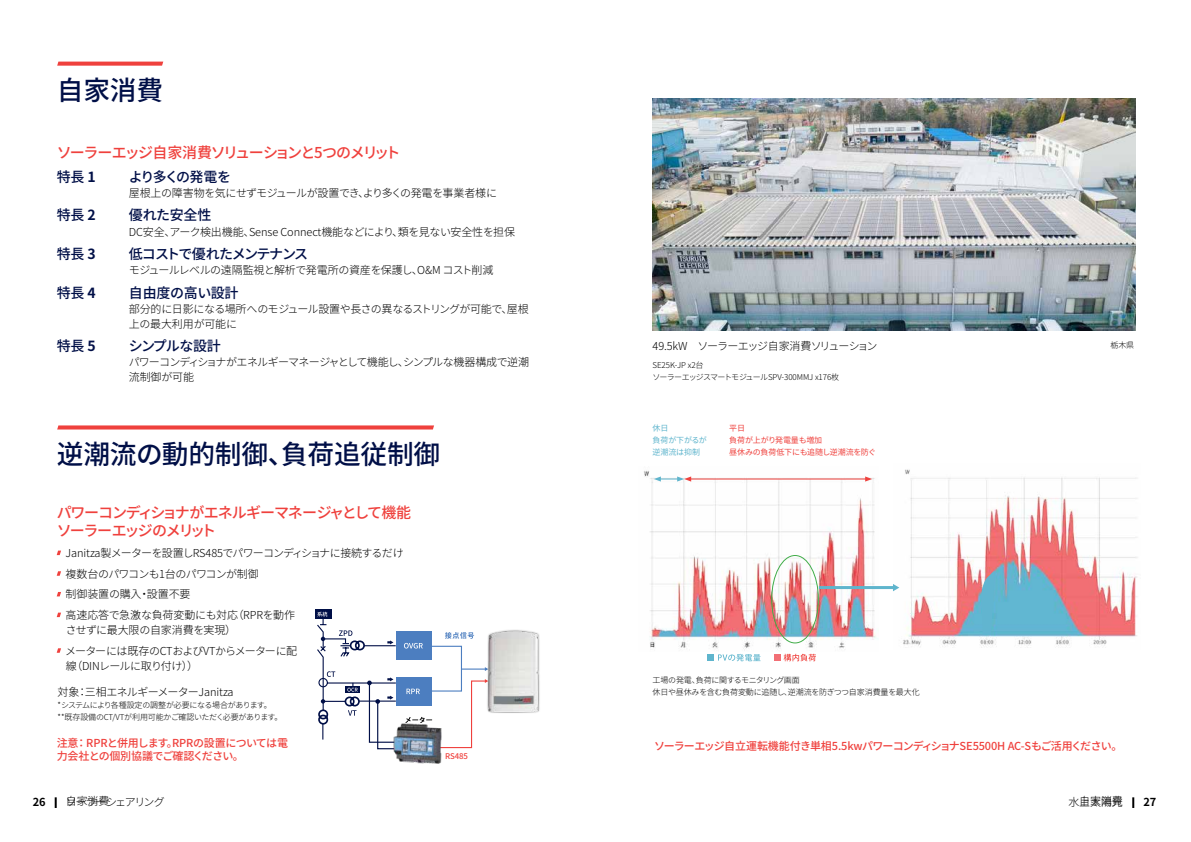
<style>
.page{position:relative;width:1191px;height:842px;background:#fff}
.page>*{position:absolute;margin:0;border:0;box-sizing:border-box;transform-origin:0 0}
.t1{font:500 26.8px "Noto Sans JP";letter-spacing:-.01em;color:#000f47}
.t2{font:500 15px/18px "Noto Sans JP";letter-spacing:-.09em;color:#ef413d}
.t3{font:500 14px "Noto Sans JP";letter-spacing:-.03em;color:#000f47}
.t4{font:500 14px "Noto Sans JP";letter-spacing:-.085em;color:#000f47}
.t5{font:500 14px "Noto Sans JP";letter-spacing:-.115em;color:#000f47}
.t6{font:500 14px "Noto Sans JP";letter-spacing:-.055em;color:#000f47}
.t7{font:300 11px/20.7px "Noto Sans JP";letter-spacing:-.035em;color:#000}
.t8{font:500 11px/13.2px "Noto Sans JP";letter-spacing:-.035em;color:#ef413d}
.t9{font:300 11px/15px "Noto Sans JP";letter-spacing:-.06em;color:#000}
.t10{font:300 11px "Noto Sans JP";letter-spacing:-.01em;color:#000}
.t11{font:300 11px "Noto Sans JP";letter-spacing:-.075em;color:#000}
.t12{font:300 11px "Noto Sans JP";letter-spacing:-.115em;color:#000}
.t13{font:700 11px "Noto Sans JP";color:#000}
.t14{font:300 8px/12px "Noto Sans JP";letter-spacing:-.025em;color:#000}
.t15{font:8px/12px "Noto Sans JP";letter-spacing:-.015em;color:#ef413d}
.t16{font:8px/12px "Noto Sans JP";letter-spacing:-.01em;color:#5fb5cd}
.t17{font:500 7.8px "Noto Sans JP";letter-spacing:-.01em;color:#ef413d}
.s1{font-weight:700}
</style>
<div class="page">
<svg style="left:1132px;top:797px;width:2px;height:11px"></svg>
<svg style="left:55px;top:797px;width:2px;height:11px"></svg>
<img style="left:893px;top:469px;width:245px;height:179px">
<svg style="left:980px;top:570px;width:15px;height:65px"></svg>
<img style="left:644px;top:471px;width:235px;height:180px">
<svg style="left:57px;top:62px;width:106px;height:4px"></svg>
<svg style="left:57px;top:425px;width:377px;height:4px"></svg>
<svg style="left:57px;top:551px;width:4px;height:4px"></svg>
<svg style="left:57px;top:571px;width:4px;height:5px"></svg>
<svg style="left:57px;top:592px;width:4px;height:4px"></svg>
<svg style="left:57px;top:613px;width:4px;height:4px"></svg>
<svg style="left:57px;top:648px;width:4px;height:5px"></svg>
<div style="left:315px;top:609px;width:16px;height:10px;background:#000f47"></div>
<div style="left:396px;top:677px;width:36px;height:29px;background:#4c7ec0"></div>
<div style="left:396px;top:632px;width:36px;height:28px;background:#4c7ec0"></div>
<svg style="left:317px;top:612px;width:80px;height:138px"></svg>
<svg style="left:404px;top:632px;width:80px;height:117px"></svg>
<img style="left:484px;top:630px;width:56px;height:83px">
<img style="left:390px;top:720px;width:54px;height:44px">
<img style="left:652px;top:98px;width:483px;height:232px">
<hr style="left:689px;top:478px;width:177px;height:1px;background:#ef413d">
<svg style="left:654px;top:476px;width:37px;height:6px"></svg>
<svg style="left:865px;top:476px;width:7px;height:6px"></svg>
<hr style="left:819px;top:586px;width:75px;height:3px;background:#5fb5cd">
<svg style="left:893px;top:584px;width:6px;height:7px"></svg>
<div style="left:771px;top:555px;width:48px;height:88px;border:1px solid #41ad49;border-radius:50%"></div>
<svg style="left:707px;top:654px;width:53px;height:7px"></svg>
<svg style="left:774px;top:654px;width:42px;height:7px"></svg>
<h1 class="t1" style="left:57px;top:75px;width:108px">自家消費</h1>
<h2 class="t2" style="left:57px;top:144px;width:345px">ソーラーエッジ自家消費ソリューションと5つのメリット</h2>
<p class="t3" style="left:57px;top:169px;width:40px">特長 <span class="s1">1</span></p>
<p class="t5" style="left:129px;top:169px;width:104px">より多くの発電を</p>
<p class="t7" style="left:129px;top:183px;width:370px">屋根上の障害物を気にせずモジュールが設置でき、より多くの発電を事業者様に</p>
<p class="t3" style="left:57px;top:207px;width:40px">特長 <span class="s1">2</span></p>
<p class="t3" style="left:129px;top:207px;width:84px">優れた安全性</p>
<p class="t10" style="left:129px;top:225px;width:388px">DC安全、アーク検出機能、Sense Connect機能などにより、類を見ない安全性を担保</p>
<p class="t3" style="left:57px;top:246px;width:40px">特長 <span class="s1">3</span></p>
<p class="t4" style="left:129px;top:246px;width:181px">低コストで優れたメンテナンス</p>
<p class="t7" style="left:129px;top:260px;width:366px">モジュールレベルの遠隔監視と解析で発電所の資産を保護し、O&amp;M コスト削減</p>
<p class="t3" style="left:57px;top:284px;width:40px">特長 <span class="s1">4</span></p>
<p class="t3" style="left:129px;top:284px;width:111px">自由度の高い設計</p>
<p class="t7" style="left:129px;top:301px;width:401px;line-height:15px">部分的に日影になる場所へのモジュール設置や長さの異なるストリングが可能で、屋根上の最大利用が可能に</p>
<p class="t3" style="left:57px;top:338px;width:40px">特長 <span class="s1">5</span></p>
<p class="t6" style="left:129px;top:338px;width:94px">シンプルな設計</p>
<p class="t9" style="left:129px;top:355px;width:402px">パワーコンディショナがエネルギーマネージャとして機能し、シンプルな機器構成で逆潮流制御が可能</p>
<h1 class="t1" style="left:57px;top:439px;width:385px">逆潮流の動的制御、負荷追従制御</h1>
<h2 class="t2" style="left:57px;top:504px;width:356px">パワーコンディショナがエネルギーマネージャとして機能ソーラーエッジのメリット</h2>
<p class="t7" style="left:66px;top:543px;width:340px">Janitza製メーターを設置しRS485でパワーコンディショナに接続するだけ複数台のパワコンも1台のパワコンが制御<br>制御装置の購入・設置不要<br>高速応答で急激な負荷変動にも対応（RPRを動作</p>
<p class="t7" style="left:65px;top:620px;width:234px">させずに最大限の自家消費を実現）<br>メーターには既存のCTおよびVTからメーターに配</p>
<p class="t7" style="left:66px;top:656px;width:134px">線（DINレールに取り付け））</p>
<p class="t7" style="left:58px;top:682px;width:177px">対象：三相エネルギーメーターJanitza</p>
<p class="t14" style="left:58px;top:699px;width:226px">*システムにより各種設定の調整が必要になる場合があります。<br>**既存設備のCT/VTが利用可能かご確認いただく必要があります。</p>
<p class="t11" style="left:652px;top:340px;width:226px">49.5kW　ソーラーエッジ自家消費ソリューション</p>
<p class="t14" style="left:652px;top:359px;width:188px">SE25K-JP x2台<br>ソーラーエッジスマートモジュールSPV-300MMJ x176枚</p>
<p class="t16" style="left:652px;top:423px;width:56px">休日<br>負荷が下がるが逆潮流は抑制</p>
<p class="t15" style="left:729px;top:423px;width:148px">平日<br>負荷が上がり発電量も増加<br>昼休みの負荷低下にも追随し逆潮流を防ぐ</p>
<p class="t14" style="left:652px;top:675px;width:269px">工場の発電、負荷に関するモニタリング画面<br>休日や昼休みを含む負荷変動に追随し、逆潮流を防ぎつつ自家消費量を最大化</p>
<p class="t14" style="left:1110px;top:339px;width:25px">栃木県</p>
<p class="t8" style="left:57px;top:736px;width:233px">注意： RPRと併用します。RPRの設置については電力会社との個別協議でご確認ください。</p>
<p class="t8" style="left:654px;top:740px;width:470px">ソーラーエッジ自立運転機能付き単相5.5kwパワーコンディショナSE5500H AC-Sもご活用ください。</p>
<p class="t17" style="left:445px;top:751px;width:24px">RS485</p>
<p class="t7" style="left:66px;top:791px;width:45px">自家消費</p>
<p class="t7" style="left:1068px;top:792px;width:56px">水上太陽光</p>
<p class="t7" style="left:1079px;top:791px;width:45px">自家消費</p>
<p class="t13" style="left:1143px;top:796px;width:14px">27</p>
<p class="t13" style="left:33px;top:796px;width:14px">26</p>
<p class="t12" style="left:66px;top:796px;width:100px">ソーラーシェアリング</p>
</div>
